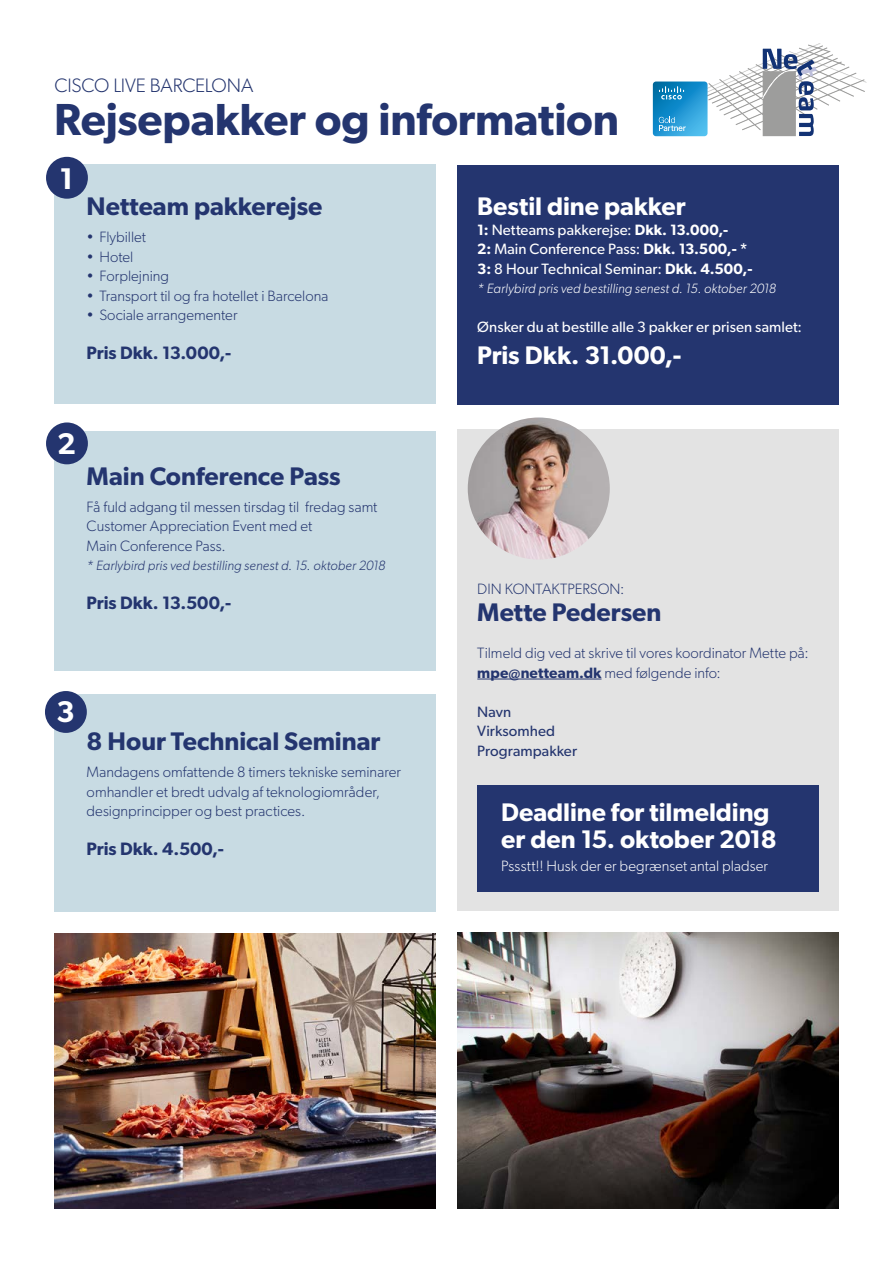
<style>
.page{position:relative;width:893px;height:1263px;background:#fff}
.page>*{position:absolute;margin:0;border:0;box-sizing:border-box;transform-origin:0 0}
.t1{font:600 45px "Gibson";letter-spacing:-.005em;color:#24356f}
.t2{font:600 30px "Gibson";color:#fff}
.t3{font:600 25.5px/27px "Gibson";color:#fff}
.t4{font:600 25.5px "Gibson";color:#24356f}
.t5{font:300 19.5px "Gibson";letter-spacing:-.01em;color:#24356f}
.t6{font:600 18px "Gibson";letter-spacing:-.005em;color:#24356f}
.t7{font:300 15px/19.5px "Gibson";letter-spacing:.005em;color:#24356f}
.t8{font:15px/19.5px "Gibson";letter-spacing:.005em;color:#fff}
.t9{font:300 15px "Gibson";letter-spacing:.005em;color:#fff}
.t10{font:15px/19.5px "Gibson";letter-spacing:.005em;color:#24356f}
.t11{font:italic 300 13.5px "Gibson";letter-spacing:.005em;color:#24356f}
.t12{font:italic 300 13.5px "Gibson";letter-spacing:.005em;color:#fff}
.s1{font-weight:600}
</style>
<div class="page">
<div style="left:54px;top:165px;width:382px;height:239px;background:#c8dbe3"></div>
<div style="left:54px;top:431px;width:382px;height:239px;background:#c8dbe3"></div>
<div style="left:55px;top:694px;width:381px;height:217px;background:#c8dbe3"></div>
<div style="left:457px;top:166px;width:381px;height:239px;background:#24356f"></div>
<div style="left:457px;top:429px;width:381px;height:482px;background:#e3e3e3"></div>
<img style="left:54px;top:933px;width:382px;height:276px">
<img style="left:457px;top:933px;width:382px;height:275px">
<img style="left:468px;top:417px;width:142px;height:142px;border-radius:71px">
<hr style="left:477px;top:679px;width:124px;height:1px;background:#24356f">
<div style="left:477px;top:785px;width:342px;height:107px;background:#24356f"></div>
<div style="left:46px;top:157px;width:42px;height:42px;background:#24356f;border-radius:50%"></div>
<div style="left:46px;top:422px;width:42px;height:42px;background:#24356f;border-radius:50%"></div>
<div style="left:45px;top:691px;width:42px;height:42px;background:#24356f;border-radius:50%"></div>
<svg style="left:653px;top:43px;width:213px;height:93px"></svg>
<h3 class="t5" style="left:55px;top:74px;width:200px">CISCO LIVE BARCELONA</h3>
<h1 class="t1" style="left:54px;top:92px;width:567px">Rejsepakker og information</h1>
<h2 class="t2" style="left:59px;top:161px;width:16px">1</h2>
<h3 class="t4" style="left:87px;top:191px;width:237px">Netteam pakkerejse</h3>
<p class="t7" style="left:87px;top:227px;width:61px">• Flybillet</p>
<p class="t7" style="left:87px;top:247px;width:48px">• Hotel</p>
<p class="t7" style="left:87px;top:266px;width:84px">• Forplejning</p>
<p class="t7" style="left:87px;top:286px;width:243px">• Transport til og fra hotellet i Barcelona</p>
<p class="t7" style="left:87px;top:305px;width:152px">• Sociale arrangementer</p>
<p class="t6" style="left:87px;top:342px;width:146px">Pris Dkk. 13.000,-</p>
<h2 class="t2" style="left:57px;top:425px;width:20px">2</h2>
<h3 class="t4" style="left:87px;top:461px;width:256px">Main Conference Pass</h3>
<p class="t7" style="left:87px;top:497px;width:292px">Få fuld adgang til messen tirsdag til fredag samt<br>Customer Appreciation Event med et<br>Main Conference Pass.</p>
<p class="t11" style="left:87px;top:557px;width:300px">* Earlybird pris ved bestilling senest d. 15. oktober 2018</p>
<p class="t6" style="left:87px;top:592px;width:146px">Pris Dkk. 13.500,-</p>
<h2 class="t2" style="left:56px;top:694px;width:20px">3</h2>
<h3 class="t4" style="left:87px;top:726px;width:295px">8 Hour Technical Seminar</h3>
<p class="t7" style="left:87px;top:762px;width:316px">Mandagens omfattende 8 timers tekniske seminarer omhandler et bredt udvalg af teknologiområder, designprincipper og best practices.</p>
<p class="t6" style="left:87px;top:838px;width:139px">Pris Dkk. 4.500,-</p>
<h3 class="t3" style="left:477px;top:192px;width:210px">Bestil dine pakker</h3>
<p class="t8" style="left:477px;top:219px;width:277px"><span class="s1">1:</span> Netteams pakkerejse: <span class="s1">Dkk. 13.000,-<br>2:</span> Main Conference Pass: <span class="s1">Dkk. 13.500,- *<br>3:</span> 8 Hour Technical Seminar: <span class="s1">Dkk. 4.500,-</span></p>
<p class="t12" style="left:477px;top:280px;width:300px">* Earlybird pris ved bestilling senest d. 15. oktober 2018</p>
<p class="t8" style="left:477px;top:317px;width:326px">Ønsker du at bestille alle 3 pakker er prisen samlet:</p>
<h3 class="t3" style="left:477px;top:341px;width:206px">Pris Dkk. 31.000,-</h3>
<p class="t7" style="left:477px;top:579px;width:149px">DIN KONTAKTPERSON:</p>
<h3 class="t4" style="left:477px;top:597px;width:186px">Mette Pedersen</h3>
<p class="t7" style="left:477px;top:643px;width:333px">Tilmeld dig ved at skrive til vores koordinator Mette på: <span class="s1">mpe@netteam.dk</span> med følgende info:</p>
<p class="t10" style="left:477px;top:701px;width:101px">Navn<br>Virksomhed<br>Programpakker</p>
<h3 class="t3" style="left:501px;top:798px;width:277px">Deadline for tilmelding er den 15. oktober 2018</h3>
<p class="t9" style="left:501px;top:856px;width:268px">Pssstt!! Husk der er begrænset antal pladser</p>
</div>
